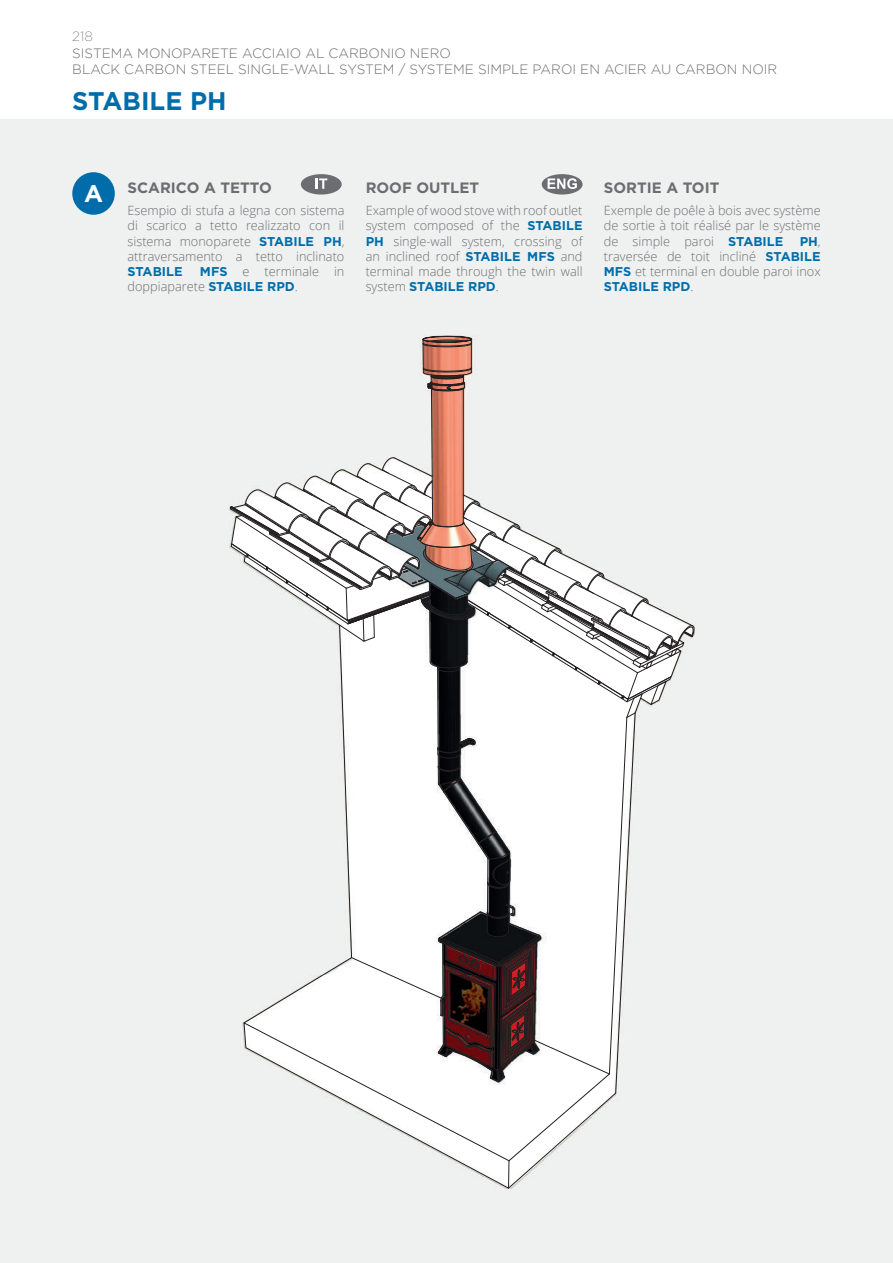
<style>
.page{position:relative;width:893px;height:1263px;background:#fff}
.page>*{position:absolute;margin:0;border:0;box-sizing:border-box;transform-origin:0 0}
.t1{font:700 25.5px "Gotham";color:#006daa}
.t2{font:700 24px "Gotham";color:#fff}
.t3{font:700 15px "Gotham";color:#6c6d70}
.t4{font:300 13.5px/16.2px "Gotham";color:#6c6d70}
.t5{font:200 13.5px "Gotham";color:#6c6d70}
.t6{font:300 12.75px/15.3px "Open Sans";color:#6c6d70;text-align:justify}
.t7{font:700 12.75px "Gotham";color:#006daa}
.s1{font-family:"Gotham";font-weight:700;color:#006daa}
.s2{font-family:"Open Sans";font-weight:300;color:#6c6d70}
</style>
<div class="page">
<div style="left:0;top:119px;width:893px;height:1144px;background:#eff0f0"></div>
<svg style="left:230px;top:336px;width:464px;height:853px"></svg>
<div style="left:72px;top:172px;width:43px;height:43px;background:#006daa;border-radius:50%"></div>
<div style="left:301px;top:174px;width:41px;height:21px;background:#6c6d70;border-radius:50%"></div>
<svg style="left:316px;top:178px;width:11px;height:11px"></svg>
<div style="left:542px;top:174px;width:41px;height:21px;background:#6c6d70;border-radius:50%"></div>
<svg style="left:548px;top:178px;width:29px;height:11px"></svg>
<p class="t5" style="left:72px;top:27px;width:22px">218</p>
<p class="t4" style="left:72px;top:45px;width:706px">SISTEMA MONOPARETE ACCIAIO AL CARBONIO NERO<br>BLACK CARBON STEEL SINGLE-WALL SYSTEM / SYSTEME SIMPLE PAROI EN ACIER AU CARBON NOIR</p>
<h1 class="t1" style="left:72px;top:84px;width:156px">STABILE PH</h1>
<h2 class="t2" style="left:84px;top:177px;width:20px">A</h2>
<p class="t3" style="left:128px;top:177px;width:146px">SCARICO A TETTO</p>
<p class="t6" style="left:128px;top:202px;width:218px">Esempio di stufa a legna con sistema di scarico a tetto realizzato con il sistema monoparete <span class="s1">STABILE PH</span>, attraversamento a tetto inclinato</p>
<p class="t7" style="left:128px;top:263px;width:57px">STABILE</p>
<p class="t6" style="left:128px;top:263px;width:218px;text-indent:72px"><span class="s1">MFS</span> e terminale in doppiaparete <span class="s1">STABILE RPD</span>.</p>
<p class="t3" style="left:366px;top:177px;width:115px">ROOF OUTLET</p>
<p class="t6" style="left:366px;top:202px;width:218px">Example of wood stove with roof outlet system composed of the <span class="s1">STABILE PH</span> single-wall system, crossing of an inclined roof <span class="s1">STABILE MFS</span> and terminal made through the twin wall</p>
<p class="t7" style="left:366px;top:278px;width:135px"><span class="s2">system</span> STABILE RPD<span class="s2">.</span></p>
<p class="t3" style="left:604px;top:177px;width:117px">SORTIE A TOIT</p>
<p class="t6" style="left:604px;top:202px;width:218px">Exemple de poêle à bois avec système de sortie à toit réalisé par le système de simple paroi <span class="s1">STABILE</span></p>
<p class="t7" style="left:800px;top:233px;width:22px">PH<span class="s2">,</span></p>
<p class="t6" style="left:604px;top:248px;width:218px">traversée de toit incliné <span class="s1">STABILE<br>MFS</span> et terminal en double paroi inox</p>
<p class="t7" style="left:604px;top:278px;width:91px">STABILE RPD<span class="s2">.</span></p>
</div>
